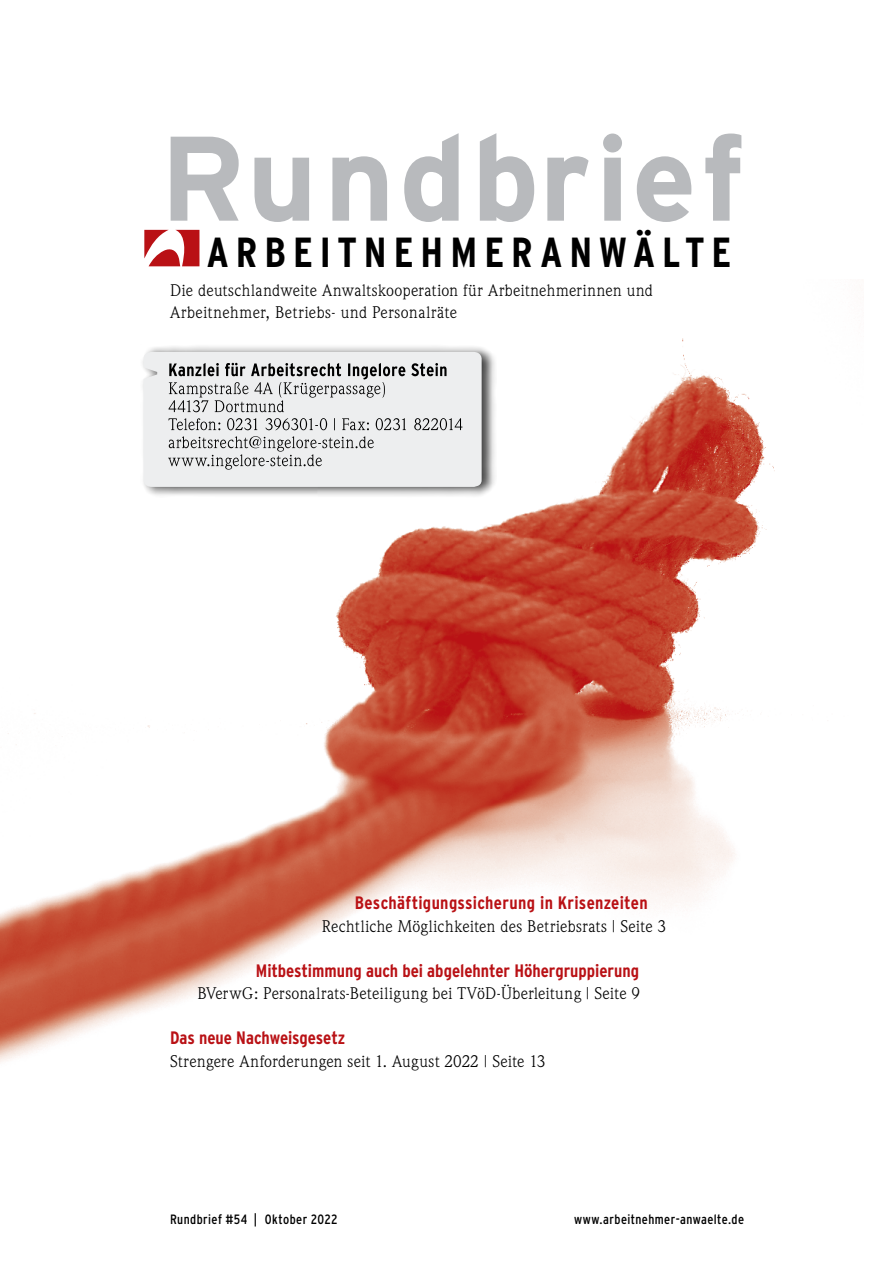
<style>
.page{position:relative;width:893px;height:1263px;background:#fff}
.page>*{position:absolute;margin:0;border:0;box-sizing:border-box;transform-origin:0 0}
.t1{font:700 120px "Interstate";letter-spacing:.04em;color:#b8babd}
.t2{font:700 condensed 42px "Interstate";letter-spacing:.165em;color:#000}
.t3{font:700 condensed 18px "Interstate";color:#b91115}
.t4{font:16.5px/22.5px "Weidemann";letter-spacing:.02em;color:#000}
.t5{font:condensed 13.5px "Interstate";letter-spacing:.03em;color:#000}
</style>
<div class="page">
<img style="left:0;top:338px;width:775px;height:724px">
<svg style="left:144px;top:230px;width:56px;height:36px"></svg>
<div style="left:140px;top:344px;width:356px;height:154px;background:#000;opacity:.75"></div>
<div style="left:144px;top:352px;width:338px;height:135px;background:#edeeef"></div>
<svg style="left:168px;top:436px;width:206px;height:34px;background:#cdcecf"></svg>
<svg style="left:168px;top:418px;width:294px;height:12px;background:#bcbcbd"></svg>
<svg style="left:169px;top:363px;width:278px;height:49px;background:#c5c6c7"></svg>
<h1 class="t1" style="left:160px;top:111px;width:587px">Rundbrief</h1>
<h2 class="t2" style="left:207px;top:229px;width:526px">ARBEITNEHMERANWÄLTE</h2>
<p class="t4" style="left:170px;top:278px;width:484px">Die deutschlandweite Anwaltskooperation für Arbeitnehmerinnen und<br>Arbeitnehmer, Betriebs- und Personalräte</p>
<p class="t3" style="left:355px;top:893px;width:294px">Beschäftigungssicherung in Krisenzeiten</p>
<p class="t4" style="left:322px;top:914px;width:346px">Rechtliche Möglichkeiten des Betriebsrats | Seite 3</p>
<p class="t3" style="left:256px;top:960px;width:385px">Mitbestimmung auch bei abgelehnter Höhergruppierung</p>
<p class="t4" style="left:197px;top:982px;width:444px">BVerwG: Personalrats-Beteiligung bei TVöD-Überleitung | Seite 9</p>
<p class="t3" style="left:170px;top:1028px;width:177px">Das neue Nachweisgesetz</p>
<p class="t4" style="left:170px;top:1049px;width:377px">Strengere Anforderungen seit 1. August 2022 | Seite 13</p>
<p class="t5" style="left:170px;top:1212px;width:169px">Rundbrief #54 | Oktober 2022</p>
<p class="t5" style="left:574px;top:1212px;width:172px">www.arbeitnehmer-anwaelte.de</p>
</div>
